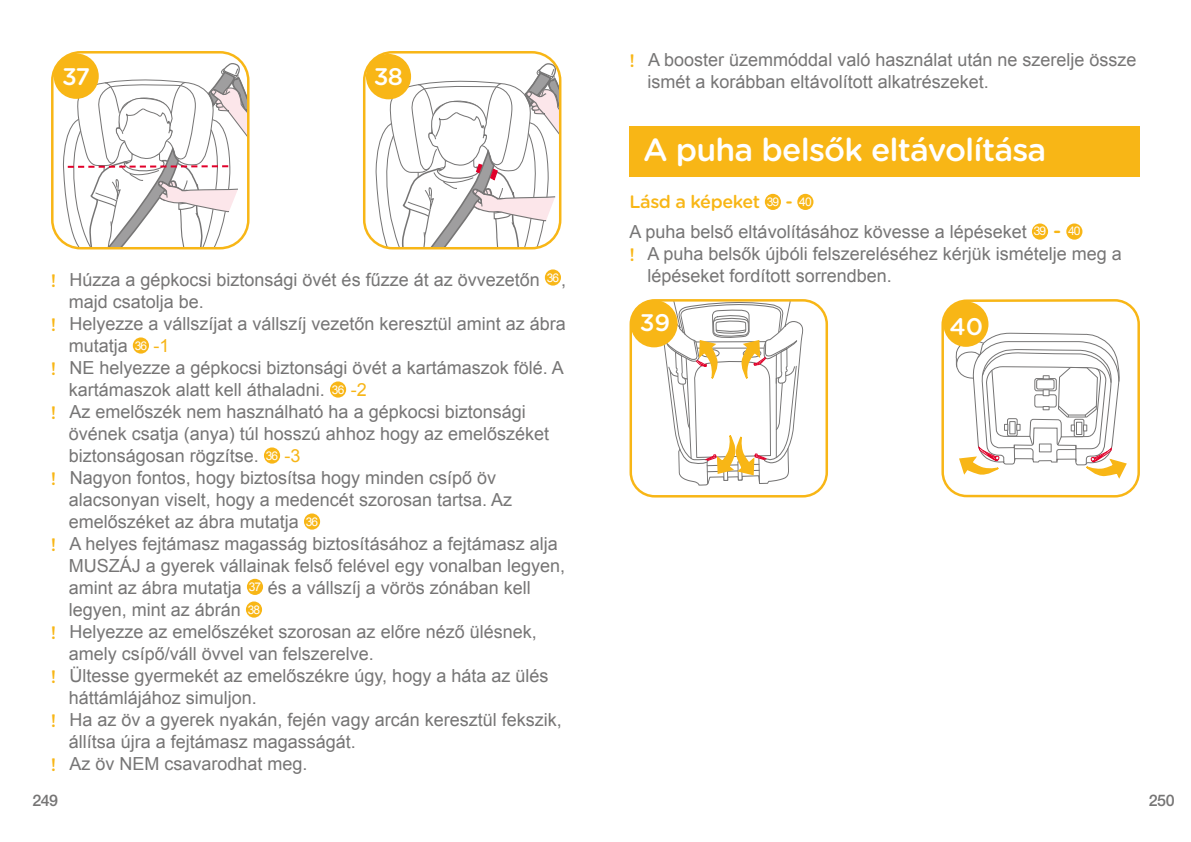
<style>
.page{position:relative;width:1191px;height:842px;background:#fff}
.page>*{position:absolute;margin:0;border:0;box-sizing:border-box;transform-origin:0 0}
.t1{font:500 32px "Gotham Rounded";letter-spacing:-.025em;color:#fff}
.t2{font:500 24px "Gotham Rounded";letter-spacing:-.02em;color:#fff}
.t3{font:18px/22px "Arial";color:#767575}
.t4{font:500 18px "Gotham Rounded";letter-spacing:-.025em;color:#f8b616}
.t5{font:500 16px "Helvetica Neue LT Std";letter-spacing:-.025em;color:#767575}
.s1{font-family:"Gotham Rounded";font-weight:500;color:#f8b616}
.s2{font-size:12px;color:#fff}
.s3{color:#f7b517}
.s4{font-family:"Arial";font-weight:400;font-size:12px;color:#fff}
.s5{font-family:"Helvetica Neue LT Std";font-size:12px;color:#fff}
.s6{font-family:"Gotham Rounded";font-weight:500;font-size:20px;color:#f8b616}
</style>
<div class="page">
<div style="left:545px;top:269px;width:16px;height:17px;background:#f8b616;border-radius:50%"></div>
<div style="left:133px;top:337px;width:16px;height:17px;background:#f8b616;border-radius:50%"></div>
<div style="left:330px;top:381px;width:16px;height:17px;background:#f8b616;border-radius:50%"></div>
<div style="left:264px;top:447px;width:16px;height:17px;background:#f8b616;border-radius:50%"></div>
<div style="left:304px;top:513px;width:16px;height:17px;background:#f8b616;border-radius:50%"></div>
<div style="left:247px;top:579px;width:16px;height:16px;background:#f8b616;border-radius:50%"></div>
<div style="left:246px;top:601px;width:16px;height:17px;background:#f8b616;border-radius:50%"></div>
<div style="left:51px;top:51px;width:198px;height:198px;border:2px solid #f8b616;border-radius:28px"></div>
<svg style="left:62px;top:60px;width:186px;height:188px"></svg>
<div style="left:54px;top:53px;width:45px;height:46px;background:#f8b616;border-radius:50%"></div>
<svg style="left:375px;top:60px;width:185px;height:188px"></svg>
<div style="left:363px;top:51px;width:198px;height:198px;border:2px solid #f8b616;border-radius:28px"></div>
<div style="left:366px;top:54px;width:45px;height:45px;background:#f8b616;border-radius:50%"></div>
<div style="left:765px;top:194px;width:16px;height:16px;background:#f8b616;border-radius:50%"></div>
<div style="left:797px;top:194px;width:16px;height:16px;background:#f8b616;border-radius:50%"></div>
<div style="left:1032px;top:223px;width:16px;height:17px;background:#f8b616;border-radius:50%"></div>
<div style="left:1066px;top:223px;width:16px;height:17px;background:#f8b616;border-radius:50%"></div>
<div style="left:629px;top:126px;width:511px;height:51px;background:#f8b616"></div>
<div style="left:629px;top:299px;width:199px;height:198px;border:2px solid #f8b616;border-radius:24px"></div>
<div style="left:631px;top:301px;width:45px;height:45px;background:#f8b616;border-radius:50%"></div>
<div style="left:630px;top:300px;width:47px;height:47px;border:2px solid #f8b616;border-radius:50%"></div>
<svg style="left:658px;top:300px;width:150px;height:186px"></svg>
<div style="left:941px;top:299px;width:199px;height:199px;border:2px solid #f8b616;border-radius:24px"></div>
<div style="left:943px;top:301px;width:45px;height:46px;background:#f8b616;border-radius:50%"></div>
<svg style="left:954px;top:333px;width:173px;height:146px"></svg>
<h2 class="t2" style="left:62px;top:59px;width:30px">37</h2>
<h2 class="t2" style="left:374px;top:60px;width:31px">38</h2>
<p class="t3" style="left:51px;top:269px;width:517px"><span class="s1">!</span> Húzza a gépkocsi biztonsági övét és fűzze át az övvezetőn <sup>36</sup> ,</p>
<p class="t3" style="left:69px;top:290px;width:137px">majd csatolja be.</p>
<p class="t3" style="left:51px;top:313px;width:516px"><span class="s1">!</span> Helyezze a vállszíjat a vállszíj vezetőn keresztül amint az ábra</p>
<p class="t3" style="left:69px;top:334px;width:102px">mutatja <span class="s2">36</span> <span class="s3">-1</span></p>
<p class="t3" style="left:51px;top:357px;width:514px"><span class="s1">!</span> NE helyezze a gépkocsi biztonsági övét a kartámaszok fölé. A</p>
<p class="t3" style="left:69px;top:379px;width:299px">kartámaszok alatt kell áthaladni. <span class="s2">36</span> <span class="s3">-2</span></p>
<p class="t3" style="left:51px;top:401px;width:476px"><span class="s1">!</span> Az emelőszék nem használható ha a gépkocsi biztonsági</p>
<p class="t3" style="left:69px;top:423px;width:482px">övének csatja (anya) túl hosszú ahhoz hogy az emelőszéket</p>
<p class="t3" style="left:69px;top:445px;width:233px">biztonságosan rögzítse. <span class="s2">36</span> <span class="s3">-3</span></p>
<p class="t3" style="left:51px;top:467px;width:447px"><span class="s1">!</span> Nagyon fontos, hogy biztosítsa hogy minden csípő öv</p>
<p class="t3" style="left:69px;top:489px;width:445px">alacsonyan viselt, hogy a medencét szorosan tartsa. Az</p>
<p class="t3" style="left:69px;top:511px;width:251px">emelőszéket az ábra mutatja <span class="s2">36</span></p>
<p class="t3" style="left:51px;top:533px;width:508px"><span class="s1">!</span> A helyes fejtámasz magasság biztosításához a fejtámasz alja</p>
<p class="t3" style="left:69px;top:554px;width:498px">MUSZÁJ a gyerek vállainak felső felével egy vonalban legyen,</p>
<p class="t3" style="left:69px;top:576px;width:463px">amint az ábra mutatja <span class="s2">37</span> és a vállszíj a vörös zónában kell</p>
<p class="t3" style="left:69px;top:598px;width:193px">legyen, mint az ábrán <span class="s2">38</span></p>
<p class="t3" style="left:51px;top:621px;width:487px"><span class="s1">!</span> Helyezze az emelőszéket szorosan az előre néző ülésnek,</p>
<p class="t3" style="left:69px;top:642px;width:307px">amely csípő/váll övvel van felszerelve.</p>
<p class="t3" style="left:51px;top:665px;width:499px"><span class="s1">!</span> Ültesse gyermekét az emelőszékre úgy, hogy a háta az ülés</p>
<p class="t3" style="left:69px;top:687px;width:190px">háttámlájához simuljon.</p>
<p class="t3" style="left:51px;top:709px;width:512px"><span class="s1">!</span> Ha az öv a gyerek nyakán, fején vagy arcán keresztül fekszik,</p>
<p class="t3" style="left:69px;top:731px;width:289px">állítsa újra a fejtámasz magasságát.</p>
<p class="t3" style="left:51px;top:753px;width:258px"><span class="s1">!</span> Az öv NEM csavarodhat meg.</p>
<p class="t3" style="left:647px;top:49px;width:490px;text-indent:-18px"><span class="s1">!</span> A booster üzemmóddal való használat után ne szerelje össze ismét a korábban eltávolított alkatrészeket.</p>
<h1 class="t1" style="left:643px;top:127px;width:405px">A puha belsők eltávolítása</h1>
<p class="t4" style="left:629px;top:189px;width:184px">Lásd a képeket <span class="s4">39</span> - <span class="s4">40</span></p>
<p class="t3" style="left:629px;top:221px;width:452px">A puha belső eltávolításához kövesse a lépéseket <span class="s5">39</span> <span class="s6">-</span> <span class="s5">40</span></p>
<p class="t3" style="left:629px;top:243px;width:494px"><span class="s1">!</span> A puha belsők újbóli felszereléséhez kérjük ismételje meg a</p>
<p class="t3" style="left:647px;top:265px;width:246px">lépéseket fordított sorrendben.</p>
<h2 class="t2" style="left:639px;top:306px;width:32px">39</h2>
<h2 class="t2" style="left:949px;top:309px;width:35px">40</h2>
<p class="t5" style="left:32px;top:791px;width:27px">249</p>
<p class="t5" style="left:1148px;top:791px;width:27px">250</p>
</div>
